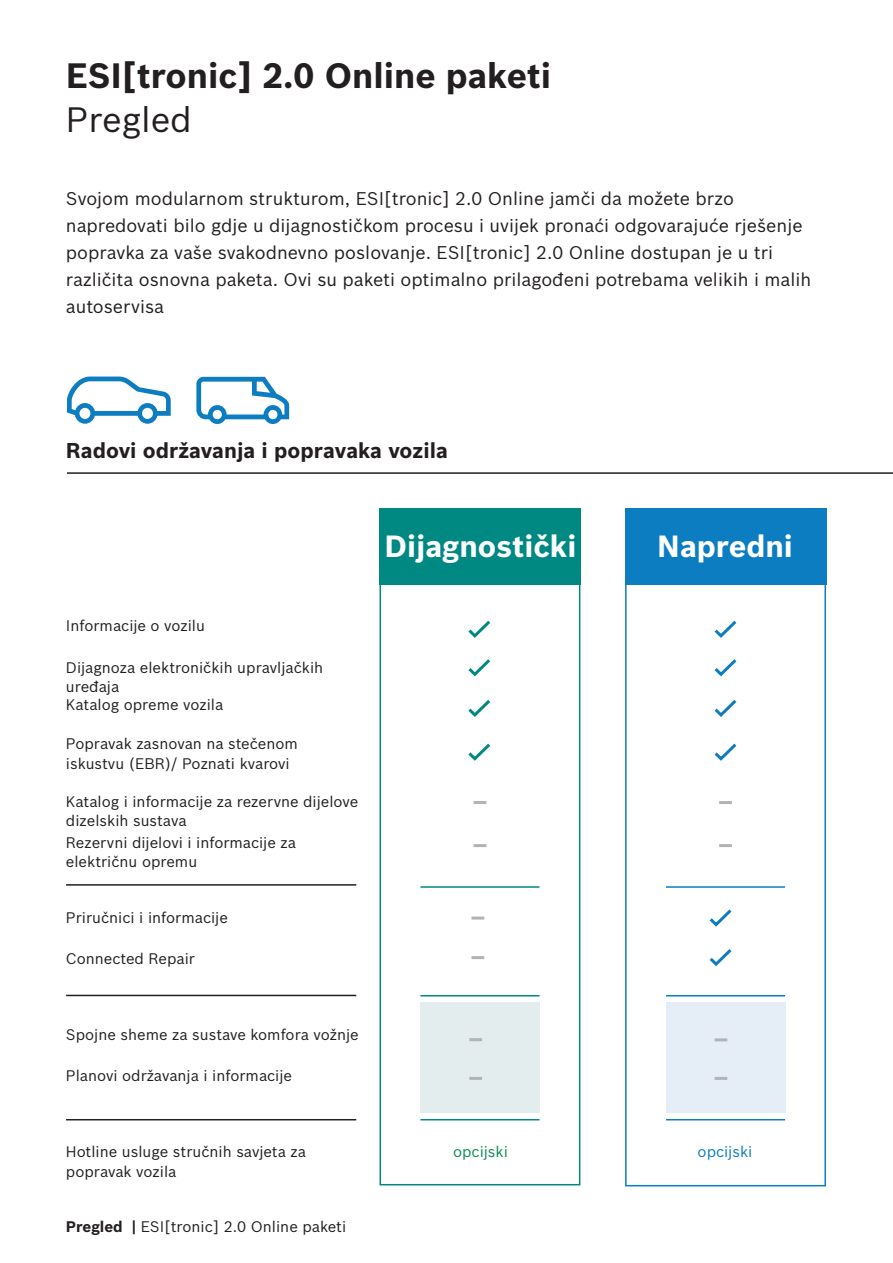
<style>
.page{position:relative;width:893px;height:1263px;background:#fff}
.page>*{position:absolute;margin:0;border:0;box-sizing:border-box;transform-origin:0 0}
.Naslov_1{font:700 34.5px "Bosch Sans";color:#231f20}
.NAslov_1_1{font:34.5px "Bosch Sans";color:#231f20}
.t1{font:700 30px "Bosch Sans";color:#fff}
.POdnaslov{font:700 21px "Bosch Sans";color:#231f20}
.Predgovor{font:18px/27px "Bosch Sans";color:#231f20}
.Osnovni_tekst{font:15px/19.5px "Bosch Sans";color:#231f20}
.Footer_egida{font:15px "Bosch Sans";color:#231f20}
.t2{font:15px "Bosch Sans";color:#0d8c53}
.t3{font:15px "Bosch Sans";color:#0d7dc2}
.s1{font-weight:700}
</style>
<div class="page">
<div style="left:625px;top:509px;width:201px;height:677px;border:2px solid #0d7dc2"></div>
<div style="left:379px;top:508px;width:201px;height:677px;border:2px solid #008983"></div>
<svg style="left:196px;top:377px;width:93px;height:47px"></svg>
<svg style="left:67px;top:376px;width:104px;height:48px"></svg>
<svg style="left:468px;top:620px;width:23px;height:18px"></svg>
<svg style="left:468px;top:659px;width:23px;height:18px"></svg>
<svg style="left:468px;top:700px;width:22px;height:17px"></svg>
<svg style="left:468px;top:743px;width:23px;height:18px"></svg>
<hr style="left:66px;top:1119px;width:290px;height:1px;background:#231f20">
<hr style="left:420px;top:1119px;width:119px;height:1px;background:#008983">
<hr style="left:666px;top:1119px;width:119px;height:1px;background:#0d7dc2">
<hr style="left:67px;top:472px;width:826px;height:2px;background:#231f20">
<div style="left:666px;top:1002px;width:119px;height:111px;background:#e5edf7"></div>
<div style="left:420px;top:1002px;width:119px;height:111px;background:#e3eded"></div>
<svg style="left:714px;top:620px;width:23px;height:18px"></svg>
<svg style="left:714px;top:659px;width:23px;height:18px"></svg>
<svg style="left:714px;top:700px;width:23px;height:17px"></svg>
<svg style="left:714px;top:743px;width:23px;height:18px"></svg>
<hr style="left:66px;top:884px;width:290px;height:2px;background:#231f20">
<hr style="left:420px;top:886px;width:119px;height:2px;background:#008983">
<hr style="left:66px;top:995px;width:290px;height:1px;background:#231f20">
<hr style="left:420px;top:995px;width:119px;height:1px;background:#008983">
<hr style="left:666px;top:995px;width:119px;height:1px;background:#0d7dc2">
<hr style="left:666px;top:886px;width:119px;height:2px;background:#0d7dc2">
<div style="left:625px;top:508px;width:201px;height:77px;background:#0d7dc2"></div>
<div style="left:379px;top:508px;width:201px;height:77px;background:#008983"></div>
<svg style="left:709px;top:909px;width:23px;height:18px"></svg>
<svg style="left:471px;top:916px;width:13px;height:3px"></svg>
<svg style="left:709px;top:949px;width:23px;height:18px"></svg>
<svg style="left:471px;top:956px;width:13px;height:3px"></svg>
<svg style="left:469px;top:1038px;width:13px;height:3px"></svg>
<svg style="left:469px;top:1077px;width:13px;height:3px"></svg>
<svg style="left:474px;top:844px;width:12px;height:3px"></svg>
<svg style="left:719px;top:844px;width:13px;height:3px"></svg>
<svg style="left:474px;top:801px;width:12px;height:3px"></svg>
<svg style="left:719px;top:801px;width:13px;height:3px"></svg>
<svg style="left:715px;top:1038px;width:12px;height:3px"></svg>
<svg style="left:715px;top:1077px;width:12px;height:3px"></svg>
<p class="Naslov_1" style="left:66px;top:49px;width:487px">ESI[tronic] 2.0 Online paketi</p>
<p class="NAslov_1_1" style="left:66px;top:94px;width:128px">Pregled</p>
<p class="Predgovor" style="left:66px;top:184px;width:747px">Svojom modularnom strukturom, ESI[tronic] 2.0 Online jamči da možete brzo napredovati bilo gdje u dijagnostičkom procesu i uvijek pronaći odgovarajuće rješenje popravka za vaše svakodnevno poslovanje. ESI[tronic] 2.0 Online dostupan je u tri različita osnovna paketa. Ovi su paketi optimalno prilagođeni potrebama velikih i malih autoservisa</p>
<p class="POdnaslov" style="left:66px;top:435px;width:383px">Radovi održavanja i popravaka vozila</p>
<p class="Osnovni_tekst" style="left:66px;top:615px;width:141px">Informacije o vozilu</p>
<p class="Osnovni_tekst" style="left:66px;top:656px;width:259px">Dijagnoza elektroničkih upravljačkih uređaja</p>
<p class="Osnovni_tekst" style="left:66px;top:693px;width:159px">Katalog opreme vozila</p>
<p class="Osnovni_tekst" style="left:66px;top:733px;width:234px">Popravak zasnovan na stečenom iskustvu (EBR)/ Poznati kvarovi</p>
<p class="Osnovni_tekst" style="left:66px;top:791px;width:294px">Katalog i informacije za rezervne dijelove dizelskih sustava</p>
<p class="Osnovni_tekst" style="left:66px;top:831px;width:232px">Rezervni dijelovi i informacije za električnu opremu</p>
<p class="Osnovni_tekst" style="left:66px;top:907px;width:163px">Priručnici i informacije</p>
<p class="Osnovni_tekst" style="left:66px;top:947px;width:131px">Connected Repair</p>
<p class="Osnovni_tekst" style="left:66px;top:1024px;width:294px">Spojne sheme za sustave komfora vožnje</p>
<p class="Osnovni_tekst" style="left:66px;top:1064px;width:228px">Planovi održavanja i informacije</p>
<p class="t1" style="left:385px;top:523px;width:193px">Dijagnostički</p>
<p class="t1" style="left:657px;top:523px;width:137px">Napredni</p>
<p class="Osnovni_tekst" style="left:66px;top:1141px;width:241px">Hotline usluge stručnih savjeta za popravak vozila</p>
<p class="Footer_egida" style="left:66px;top:1216px;width:282px"><span class="s1">Pregled |</span> ESI[tronic] 2.0 Online paketi</p>
<p class="t2" style="left:453px;top:1141px;width:56px">opcijski</p>
<p class="t3" style="left:698px;top:1141px;width:56px">opcijski</p>
</div>
